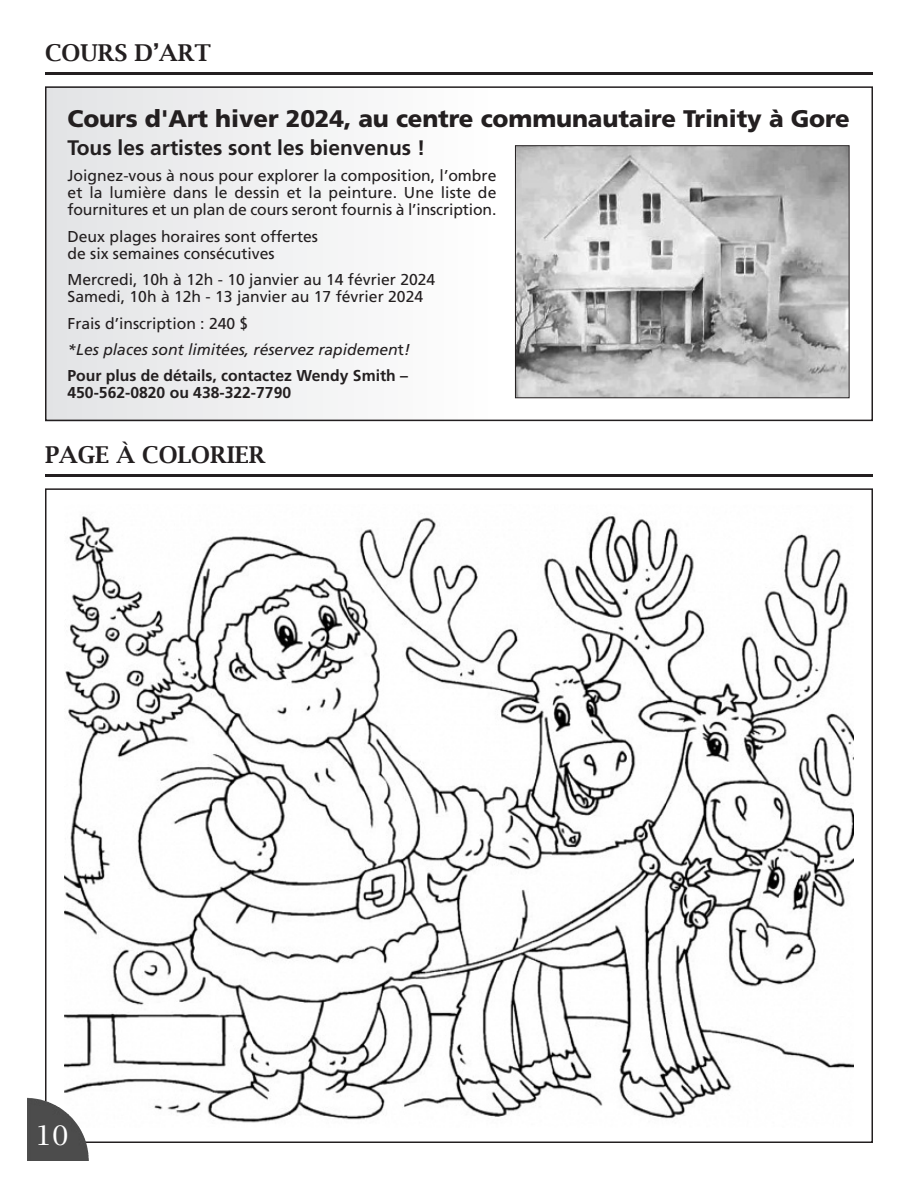
<style>
.page{position:relative;width:918px;height:1188px;background:#fff}
.page>*{position:absolute;margin:0;border:0;box-sizing:border-box;transform-origin:0 0}
.t1{font:27px "Lucida Bright";color:#fff}
.t2{font:900 24px "Frutiger";letter-spacing:-.005em;color:#231f20}
.t3{font:600 23.25px "Lucida Bright";color:#231f20}
.t4{font:700 21px "Frutiger";color:#231f20}
.t5{font:15.75px/17.2px "Frutiger";color:#231f20}
.t6{font:italic 15.75px/26.2px "Frutiger";color:#231f20}
.t7{font:700 15.75px "Frutiger";color:#231f20}
.s1{font-style:normal}
.s2{font-weight:700;font-style:normal}
</style>
<div class="page">
<img style="left:64px;top:514px;width:790px;height:609px">
<div style="left:45px;top:86px;width:828px;height:335px;border:2px solid #231f20"></div>
<img style="left:27px;top:1098px;width:62px;height:63px">
<hr style="left:45px;top:72px;width:828px;height:3px;background:#231f20">
<hr style="left:45px;top:474px;width:828px;height:3px;background:#231f20">
<img style="left:517px;top:147px;width:331px;height:249px">
<div style="left:515px;top:145px;width:335px;height:253px;border:1px solid #231f20"></div>
<h3 class="t3" style="left:45px;top:38px;width:168px">COURS D’ART</h3>
<h2 class="t2" style="left:68px;top:109px;width:784px">Cours d'Art hiver 2024, au centre communautaire Trinity à Gore</h2>
<h3 class="t4" style="left:68px;top:139px;width:359px">Tous les artistes sont les bienvenus !</h3>
<p class="t5" style="left:68px;top:168px;width:430px;text-align:justify">Joignez-vous à nous pour explorer la composition, l’ombre et la lumière dans le dessin et la peinture. Une liste de fournitures et un plan de cours seront fournis à l’inscription.</p>
<p class="t5" style="left:67px;top:229px;width:252px">Deux plages horaires sont offertes de six semaines consécutives</p>
<p class="t5" style="left:67px;top:272px;width:369px">Mercredi, 10h à 12h - 10 janvier au 14 février 2024<br>Samedi, 10h à 12h - 13 janvier au 17 février 2024</p>
<p class="t6" style="left:67px;top:311px;width:344px"><span class="s1">Frais d’inscription : 240 $<br></span>*Les places sont limitées, réservez rapidemen<span class="s1">t</span>!<br><span class="s2">Pour plus de détails, contactez Wendy Smith –</span></p>
<p class="t7" style="left:67px;top:387px;width:225px">450-562-0820 ou 438-322-7790</p>
<h3 class="t3" style="left:45px;top:440px;width:222px">PAGE À COLORIER</h3>
<h1 class="t1" style="left:36px;top:1119px;width:34px">10</h1>
</div>
